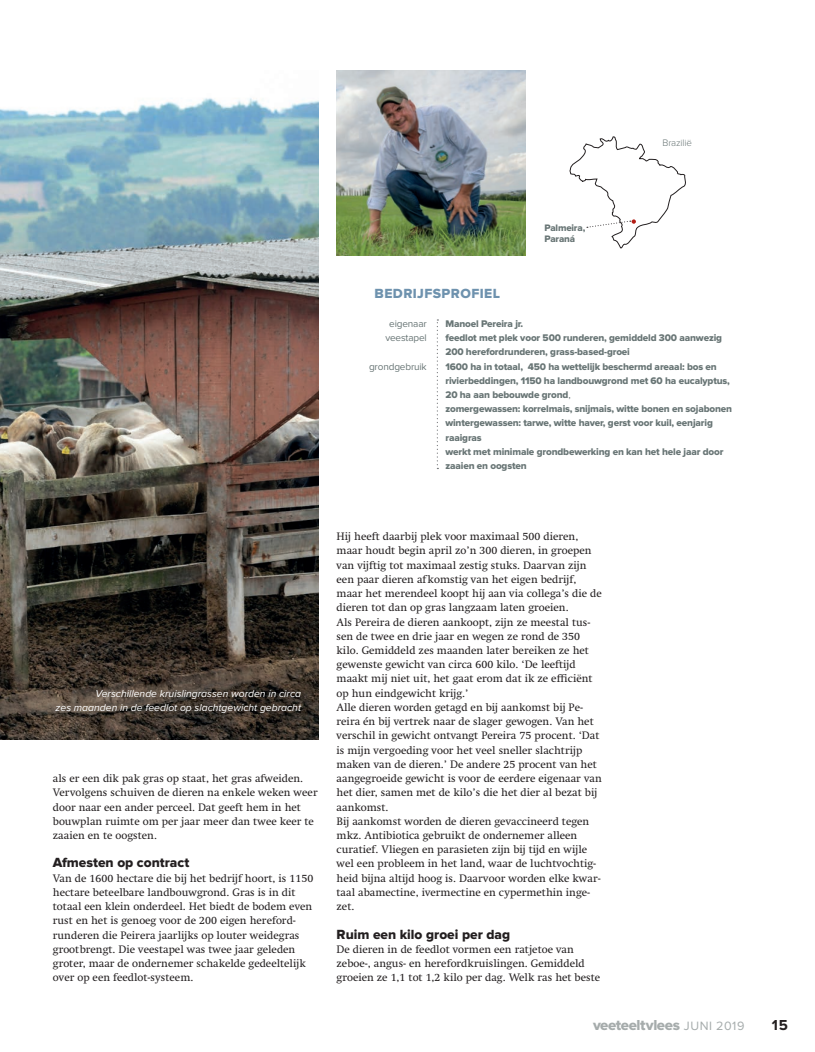
<style>
.page{position:relative;width:815px;height:1052px;background:#fff}
.page>*{position:absolute;margin:0;border:0;box-sizing:border-box;transform-origin:0 0}
.t1{font:15px "Proxima Nova Extrabld";letter-spacing:-.025em;color:#a6acac}
.t2{font:700 15px "Proxima Nova";color:#231f20}
.t3{font:13.75px "Proxima Nova Extrabld";color:#231f20}
.t4{font:13.75px "Proxima Nova Extrabld";color:#6e92ae}
.t5{font:11px/14.2px "Swift LT Pro";color:#231f20}
.t6{font:italic 10.38px/14.2px "Proxima Nova";color:#fff;text-align:right}
.t7{font:10px/14.2px "Proxima Nova Extrabld";letter-spacing:-.015em;color:#687575}
.t8{font:10px "Proxima Nova";letter-spacing:-.015em;color:#687575}
.t9{font:9.75px/10px "Proxima Nova Extrabld";letter-spacing:-.015em;color:#687575}
.t10{font:300 9.75px "Proxima Nova";letter-spacing:-.015em;color:#687575}
.s1{font-family:"Proxima Nova"}
.s2{font-family:"Proxima Nova";font-size:12.5px}
</style>
<div class="page">
<img style="left:0;top:98px;width:319px;height:641px">
<img style="left:336px;top:71px;width:189px;height:185px">
<svg style="left:569px;top:136px;width:117px;height:112px"></svg>
<svg style="left:436px;top:319px;width:2px;height:150px"></svg>
<p class="t10" style="left:662px;top:137px;width:31px">Brazilië</p>
<p class="t4" style="left:374px;top:286px;width:127px">BEDRIJFSPROFIEL</p>
<p class="t9" style="left:544px;top:223px;width:42px">Palmeira,<br>Paraná</p>
<p class="t8" style="left:389px;top:318px;width:39px">eigenaar</p>
<p class="t7" style="left:445px;top:317px;width:79px">Manoel Pereira jr.</p>
<p class="t8" style="left:385px;top:332px;width:43px">veestapel</p>
<p class="t7" style="left:445px;top:331px;width:278px">feedlot met plek voor 500 runderen, gemiddeld 300 aanwezig<br>200 herefordrunderen, grass-based-groei</p>
<p class="t8" style="left:369px;top:360px;width:59px">grondgebruik</p>
<p class="t7" style="left:445px;top:359px;width:288px">1600 ha in totaal, 450 ha wettelijk beschermd areaal: bos en rivierbeddingen, 1150 ha landbouwgrond met 60 ha eucalyptus, 20 ha aan bebouwde grond<span class="s1">,<br></span>zomergewassen: korrelmais, snijmais, witte bonen en sojabonen wintergewassen: tarwe, witte haver, gerst voor kuil, eenjarig raaigras<br>werkt met minimale grondbewerking en kan het hele jaar door zaaien en oogsten</p>
<p class="t6" style="left:56px;top:686px;width:247px">Verschillende kruislingrassen worden in circa<br>zes maanden in de feedlot op slachtgewicht gebracht</p>
<p class="t5" style="left:53px;top:771px;width:266px">als er een dik pak gras op staat, het gras afweiden.<br>Vervolgens schuiven de dieren na enkele weken weer door naar een ander perceel. Dat geeft hem in het bouwplan ruimte om per jaar meer dan twee keer te zaaien en te oogsten.</p>
<p class="t3" style="left:53px;top:855px;width:138px">Afmesten op contract</p>
<p class="t5" style="left:53px;top:871px;width:262px">Van de 1600 hectare die bĳ het bedrĳf hoort, is 1150 hectare beteelbare landbouwgrond. Gras is in dit totaal een klein onderdeel. Het biedt de bodem even rust en het is genoeg voor de 200 eigen hereford&shy;runderen die Peirera jaarlĳks op louter weidegras grootbrengt. Die veestapel was twee jaar geleden groter, maar de ondernemer schakelde gedeeltelĳk over op een feedlot-systeem.</p>
<p class="t5" style="left:336px;top:529px;width:267px">Hĳ heeft daarbĳ plek voor maximaal 500 dieren, maar houdt begin april zo’n 300 dieren, in groepen van vĳftig tot maximaal zestig stuks. Daarvan zĳn een paar dieren afkomstig van het eigen bedrĳf, maar het merendeel koopt hĳ aan via collega’s die de dieren tot dan op gras langzaam laten groeien.<br>Als Pereira de dieren aankoopt, zĳn ze meestal tus&shy;sen de twee en drie jaar en wegen ze rond de 350 kilo. Gemiddeld zes maanden later bereiken ze het gewenste gewicht van circa 600 kilo. ‘De leeftĳd maakt mĳ niet uit, het gaat erom dat ik ze efficiënt op hun eindgewicht krĳg.’<br>Alle dieren worden getagd en bĳ aankomst bĳ Pe&shy;reira én bĳ vertrek naar de slager gewogen. Van het verschil in gewicht ontvangt Pereira 75 procent. ‘Dat is mĳn vergoeding voor het veel sneller slachtrĳp maken van de dieren.’ De andere 25 procent van het aangegroeide gewicht is voor de eerdere eigenaar van het dier, samen met de kilo’s die het dier al bezat bĳ aankomst.<br>Bĳ aankomst worden de dieren gevaccineerd tegen mkz. Antibiotica gebruikt de ondernemer alleen curatief. Vliegen en parasieten zĳn bĳ tĳd en wĳle wel een probleem in het land, waar de luchtvochtig&shy;heid bĳna altĳd hoog is. Daarvoor worden elke kwar&shy;taal abamectine, ivermectine en cypermethin inge&shy;zet.</p>
<p class="t3" style="left:336px;top:926px;width:175px">Ruim een kilo groei per dag</p>
<p class="t5" style="left:336px;top:942px;width:265px">De dieren in de feedlot vormen een ratjetoe van zeboe-, angus- en herefordkruislingen. Gemiddeld groeien ze 1,1 tot 1,2 kilo per dag. Welk ras het beste</p>
<h1 class="t1" style="left:593px;top:1016px;width:153px">veeteeltvlees <span class="s2">JUNI 2019</span></h1>
<h1 class="t2" style="left:771px;top:1016px;width:17px">15</h1>
</div>
